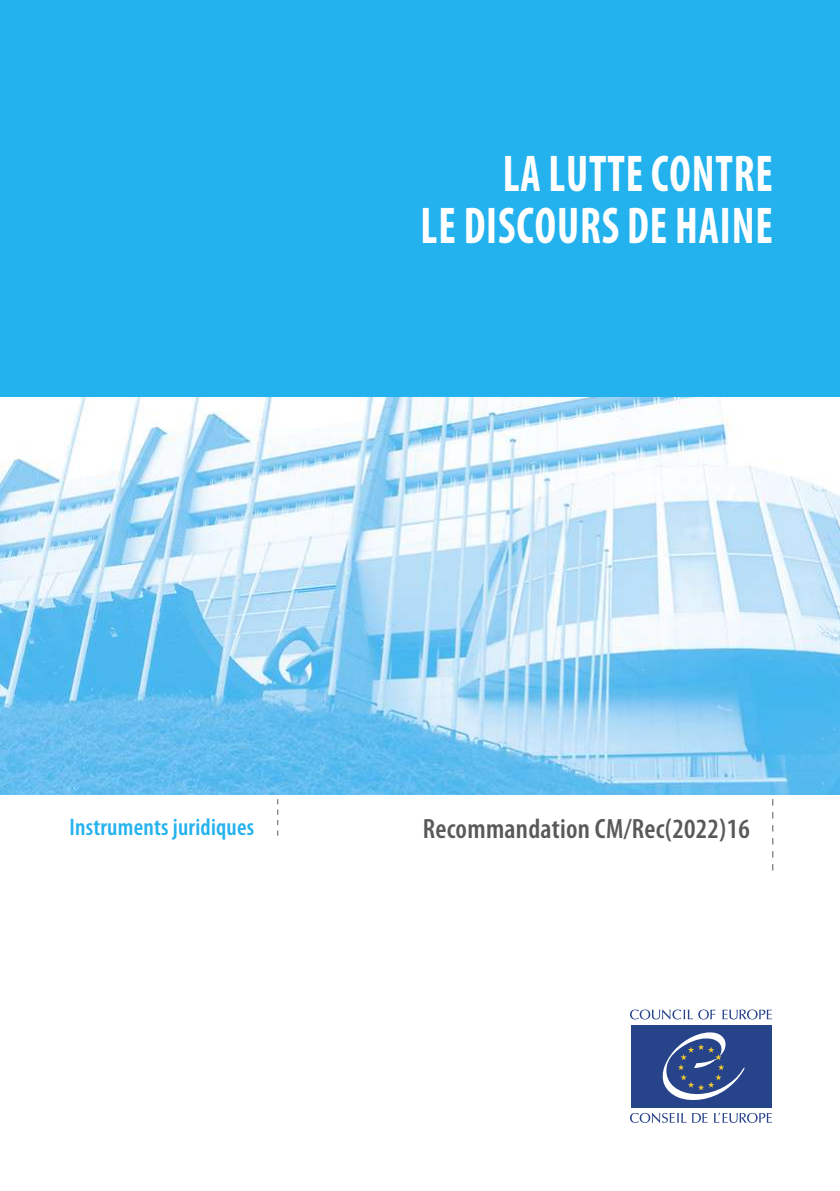
<style>
.page{position:relative;width:840px;height:1191px;background:#fff}
.page>*{position:absolute;margin:0;border:0;box-sizing:border-box;transform-origin:0 0}
.t1{font:700 condensed 52px/52px "Myriad Pro";letter-spacing:.02em;color:#fff;text-align:right;scale:.85 1}
.t2{font:600 condensed 28px "Myriad Pro";letter-spacing:.01em;color:#59595b}
.t3{font:600 condensed 24px "Myriad Pro";letter-spacing:.01em;color:#24b2ee}
</style>
<div class="page">
<img style="left:0;top:397px;width:839px;height:397px">
<svg style="left:698px;top:1009px;width:17px;height:10px"></svg>
<svg style="left:722px;top:1009px;width:49px;height:10px"></svg>
<svg style="left:630px;top:1009px;width:62px;height:10px"></svg>
<svg style="left:714px;top:1112px;width:57px;height:11px"></svg>
<svg style="left:630px;top:1113px;width:77px;height:10px"></svg>
<div style="left:630px;top:1025px;width:141px;height:82px;background:#27448b"></div>
<svg style="left:662px;top:1032px;width:82px;height:68px"></svg>
<svg style="left:277px;top:799px;width:1px;height:36px"></svg>
<div style="left:0;top:0;width:839px;height:397px;background:#24b2ee"></div>
<p class="t1" style="left:420px;top:147px;width:415px">LA LUTTE CONTRE<br>LE DISCOURS DE HAINE</p>
<p class="t3" style="left:69px;top:812px;width:186px">Instruments juridiques</p>
<p class="t2" style="left:422px;top:811px;width:328px">Recommandation CM/Rec(2022)16</p>
</div>
